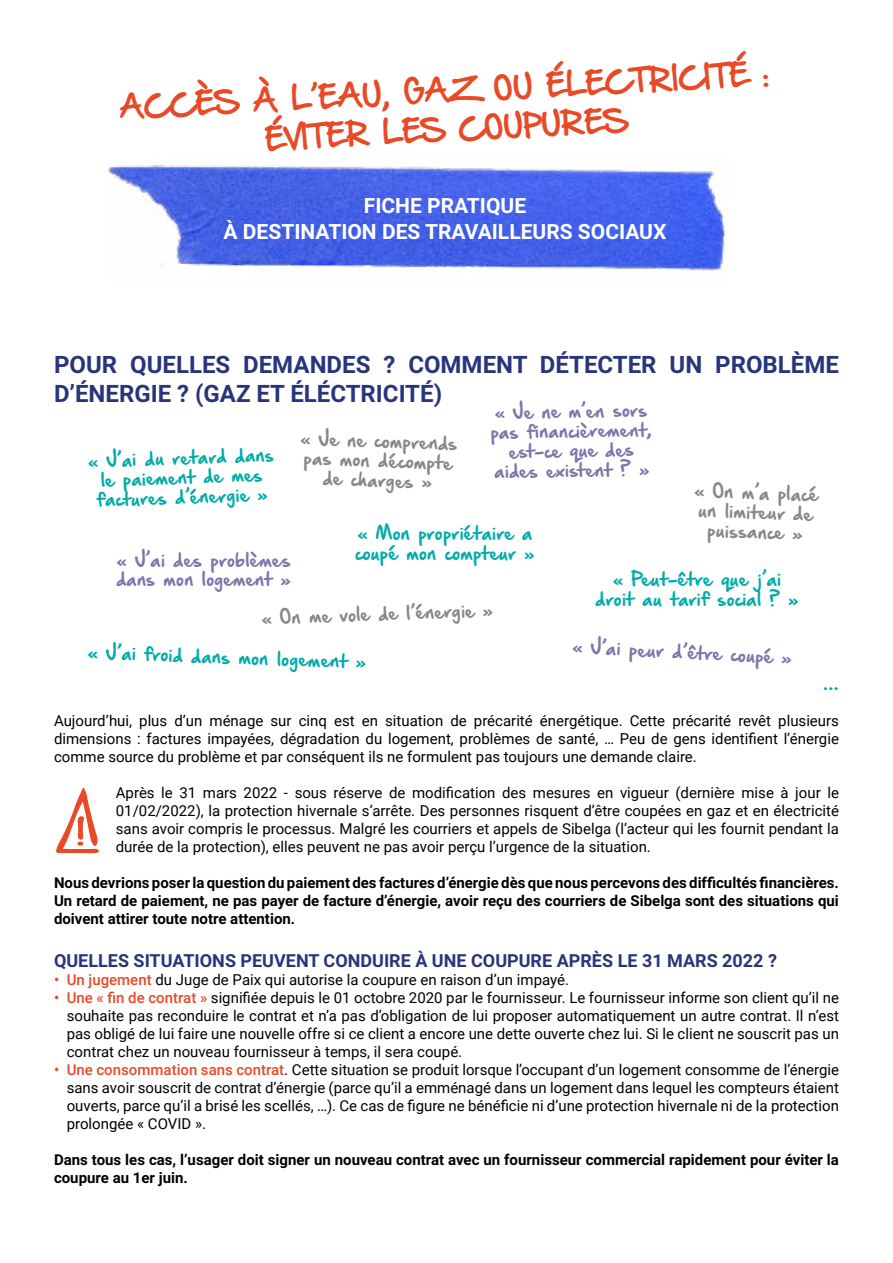
<style>
.page{position:relative;width:893px;height:1263px;background:#fff}
.page>*{position:absolute;margin:0;border:0;box-sizing:border-box;transform-origin:0 0}
.t1{font:27px/39px "Hand Of Sean Demo";color:#e84926;text-align:center}
.t2{font:700 24px/28.8px "Roboto";color:#28357b}
.t3{font:700 21px/25.2px "Roboto";color:#fff;text-align:center}
.t4{font:700 18px "Roboto";color:#28357b}
.t5{font:18px "Hand Of Sean Demo";color:#00aca9}
.t6{font:16.35px/19.6px "Hand Of Sean Demo";color:#00aca9;text-align:center}
.t7{font:16.35px/19.6px "Hand Of Sean Demo";color:#7a77aa;text-align:center}
.t8{font:16.35px/19.6px "Hand Of Sean Demo";color:#878787;text-align:center}
.t9{font:15px/18px "Roboto";color:#000;text-align:justify}
.t10{font:700 15px/18px "Roboto";color:#000;text-align:justify}
.s1{font-weight:500;color:#e84926}
.s2{font-weight:500;color:#28357b}
</style>
<div class="page">
<svg style="left:56px;top:788px;width:43px;height:65px"></svg>
<img style="left:108px;top:165px;width:618px;height:106px">
<h1 class="t1" style="left:119px;top:91px;width:652px;rotate:-3deg">ACCÈS À L’EAU, GAZ OU ÉLECTRICITÉ :<br>ÉVITER LES COUPURES</h1>
<h3 class="t3" style="left:224px;top:193px;width:444px">FICHE PRATIQUE<br>À DESTINATION DES TRAVAILLEURS SOCIAUX</h3>
<h2 class="t2" style="left:54px;top:349px;width:786px">POUR QUELLES DEMANDES ? COMMENT DÉTECTER UN PROBLÈME<br>D’ÉNERGIE ? (GAZ ET ÉLÉCTRICITÉ)</h2>
<p class="t7" style="left:490px;top:404px;width:163px;rotate:-1deg">« Je ne m’en sors pas financièrement, est-ce que des aides existent ? »</p>
<p class="t8" style="left:301px;top:429px;width:159px;rotate:2deg">« Je ne comprends pas mon décompte de charges »</p>
<p class="t6" style="left:355px;top:525px;width:181px;text-align:left">« Mon propriétaire a coupé mon compteur »</p>
<p class="t8" style="left:261px;top:609px;width:233px;rotate:-2deg">« On me vole de l’énergie »</p>
<p class="t6" style="left:88px;top:643px;width:280px;rotate:2deg">« J’ai froid dans mon logement »</p>
<p class="t6" style="left:88px;top:452px;width:188px;rotate:-2deg">« J’ai du retard dans le paiement de mes factures d’énergie »</p>
<p class="t8" style="left:695px;top:482px;width:126px;rotate:2deg">« On m’a placé un limiteur de puissance »</p>
<p class="t7" style="left:116px;top:551px;width:176px;text-align:left">« J’ai des problèmes dans mon logement »</p>
<p class="t6" style="left:596px;top:571px;width:204px">« Peut-être que j’ai droit au tarif social ? »</p>
<p class="t7" style="left:573px;top:638px;width:221px;rotate:3deg">« J’ai peur d’être coupé »</p>
<p class="t5" style="left:823px;top:673px;width:17px">...</p>
<p class="t9" style="left:54px;top:711px;width:786px">Aujourd’hui, plus d’un ménage sur cinq est en situation de précarité énergétique. Cette précarité revêt plusieurs dimensions : factures impayées, dégradation du logement, problèmes de santé, … Peu de gens identifient l’énergie comme source du problème et par conséquent ils ne formulent pas toujours une demande claire.</p>
<p class="t9" style="left:116px;top:783px;width:725px">Après le 31 mars 2022 - sous réserve de modification des mesures en vigueur (dernière mise à jour le 01/02/2022), la protection hivernale s’arrête. Des personnes risquent d’être coupées en gaz et en électricité sans avoir compris le processus. Malgré les courriers et appels de Sibelga (l’acteur qui les fournit pendant la durée de la protection), elles peuvent ne pas avoir perçu l’urgence de la situation.</p>
<p class="t10" style="left:54px;top:873px;width:786px">Nous devrions poser la question du paiement des factures d’énergie dès que nous percevons des difficultés financières.<br>Un retard de paiement, ne pas payer de facture d’énergie, avoir reçu des courriers de Sibelga sont des situations qui doivent attirer toute notre attention.</p>
<p class="t4" style="left:54px;top:948px;width:724px">QUELLES SITUATIONS PEUVENT CONDUIRE À UNE COUPURE APRÈS LE 31 MARS 2022 ?</p>
<p class="t9" style="left:54px;top:970px;width:517px"><span class="s1">• Un jugement</span> du Juge de Paix qui autorise la coupure en raison d’un impayé.</p>
<p class="t9" style="left:67px;top:988px;width:774px;text-indent:-13px"><span class="s1">• Une « fin de contrat »</span> signifiée depuis le 01 octobre 2020 par le fournisseur. Le fournisseur informe son client qu’il ne souhaite pas reconduire le contrat et n’a pas d’obligation de lui proposer automatiquement un autre contrat. Il n’est pas obligé de lui faire une nouvelle offre si ce client a encore une dette ouverte chez lui. Si le client ne souscrit pas un contrat chez un nouveau fournisseur à temps, il sera coupé.</p>
<p class="t9" style="left:67px;top:1060px;width:774px;text-indent:-13px"><span class="s1">• Une consommation sans contrat</span><span class="s2">.</span> Cette situation se produit lorsque l’occupant d’un logement consomme de l’énergie sans avoir souscrit de contrat d’énergie (parce qu’il a emménagé dans un logement dans lequel les compteurs étaient ouverts, parce qu’il a brisé les scellés, …). Ce cas de figure ne bénéficie ni d’une protection hivernale ni de la protection prolongée « COVID ».</p>
<p class="t10" style="left:54px;top:1150px;width:786px">Dans tous les cas, l’usager doit signer un nouveau contrat avec un fournisseur commercial rapidement pour éviter la coupure au 1er juin.</p>
</div>
